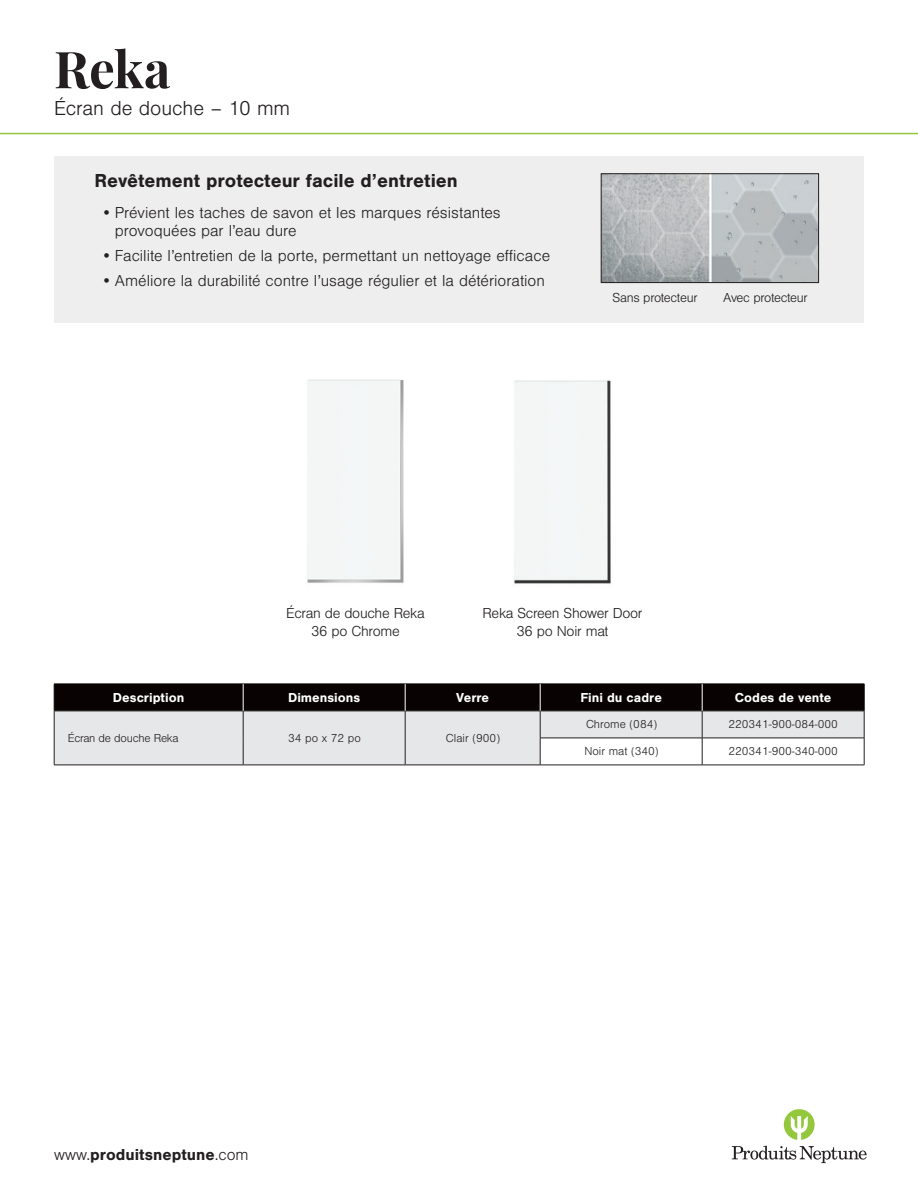
<style>
.page{position:relative;width:918px;height:1188px;background:#fff}
.page>*{position:absolute;margin:0;border:0;box-sizing:border-box;transform-origin:0 0}
.t1{font:700 51px "Playfair Display";color:#231f20}
.t2{font:300 21px "Nimbus San";letter-spacing:-.005em;color:#231f20}
.t3{font:700 19.5px "Nimbus San";color:#231f20}
.t4{font:300 16.5px/18px "Nimbus San";color:#231f20}
.t5{font:700 16.5px "Nimbus San";color:#231f20}
.t6{font:300 15px/18px "Nimbus San";letter-spacing:-.02em;color:#231f20;text-align:center}
.t7{font:700 13.5px "Nimbus San";color:#fff}
.t8{font:300 13.5px "Nimbus San";letter-spacing:-.02em;color:#231f20}
.t9{font:300 12px "Nimbus San";color:#231f20}
.t10{font:300 12px "Nimbus San";letter-spacing:-.02em;color:#231f20}
.s1{font-weight:300}
</style>
<div class="page">
<svg style="left:784px;top:1109px;width:31px;height:31px"></svg>
<svg style="left:732px;top:1146px;width:135px;height:17px"></svg>
<hr style="left:0;top:133px;width:918px;height:1px;background:#94c83c">
<hr style="left:54px;top:765px;width:189px;height:1px;background:#231f20">
<hr style="left:243px;top:765px;width:162px;height:1px;background:#231f20">
<hr style="left:405px;top:765px;width:135px;height:1px;background:#231f20">
<hr style="left:540px;top:765px;width:162px;height:1px;background:#231f20">
<svg style="left:54px;top:684px;width:811px;height:81px;background:#9b9a9b"></svg>
<hr style="left:702px;top:765px;width:162px;height:1px;background:#231f20">
<div style="left:307px;top:379px;width:97px;height:204px;background:#f4f6f6"></div>
<div style="left:514px;top:380px;width:97px;height:204px;background:#f4f6f6"></div>
<div style="left:54px;top:156px;width:810px;height:167px;background:#eeeeef"></div>
<img style="left:603px;top:176px;width:214px;height:105px">
<div style="left:601px;top:174px;width:218px;height:109px;border:1px solid #231f20"></div>
<h1 class="t1" style="left:54px;top:29px;width:118px">Reka</h1>
<p class="t2" style="left:54px;top:97px;width:238px">Écran de douche – 10 mm</p>
<p class="t3" style="left:94px;top:169px;width:365px">Revêtement protecteur facile d’entretien</p>
<p class="t4" style="left:115px;top:204px;width:387px;text-indent:-13px">• Prévient les taches de savon et les marques résistantes provoquées par l’eau dure</p>
<p class="t4" style="left:101px;top:247px;width:450px">• Facilite l’entretien de la porte, permettant un nettoyage efficace</p>
<p class="t4" style="left:101px;top:272px;width:445px">• Améliore la durabilité contre l’usage régulier et la détérioration</p>
<p class="t8" style="left:612px;top:291px;width:87px">Sans protecteur</p>
<p class="t8" style="left:723px;top:291px;width:86px">Avec protecteur</p>
<p class="t6" style="left:286px;top:605px;width:140px">Écran de douche Reka<br>36 po Chrome</p>
<p class="t6" style="left:482px;top:605px;width:162px">Reka Screen Shower Door<br>36 po Noir mat</p>
<p class="t7" style="left:113px;top:690px;width:73px">Description</p>
<p class="t7" style="left:288px;top:690px;width:74px">Dimensions</p>
<p class="t7" style="left:456px;top:690px;width:35px">Verre</p>
<p class="t7" style="left:580px;top:690px;width:83px">Fini du cadre</p>
<p class="t7" style="left:735px;top:690px;width:98px">Codes de vente</p>
<p class="t10" style="left:68px;top:732px;width:112px">Écran de douche Reka</p>
<p class="t9" style="left:288px;top:732px;width:74px">34 po x 72 po</p>
<p class="t9" style="left:446px;top:732px;width:56px">Clair (900)</p>
<p class="t9" style="left:586px;top:718px;width:73px">Chrome (084)</p>
<p class="t9" style="left:728px;top:718px;width:111px">220341-900-084-000</p>
<p class="t9" style="left:584px;top:745px;width:76px">Noir mat (340)</p>
<p class="t9" style="left:728px;top:745px;width:111px">220341-900-340-000</p>
<p class="t5" style="left:54px;top:1145px;width:196px"><span class="s1">www.</span>produitsneptune<span class="s1">.com</span></p>
</div>
